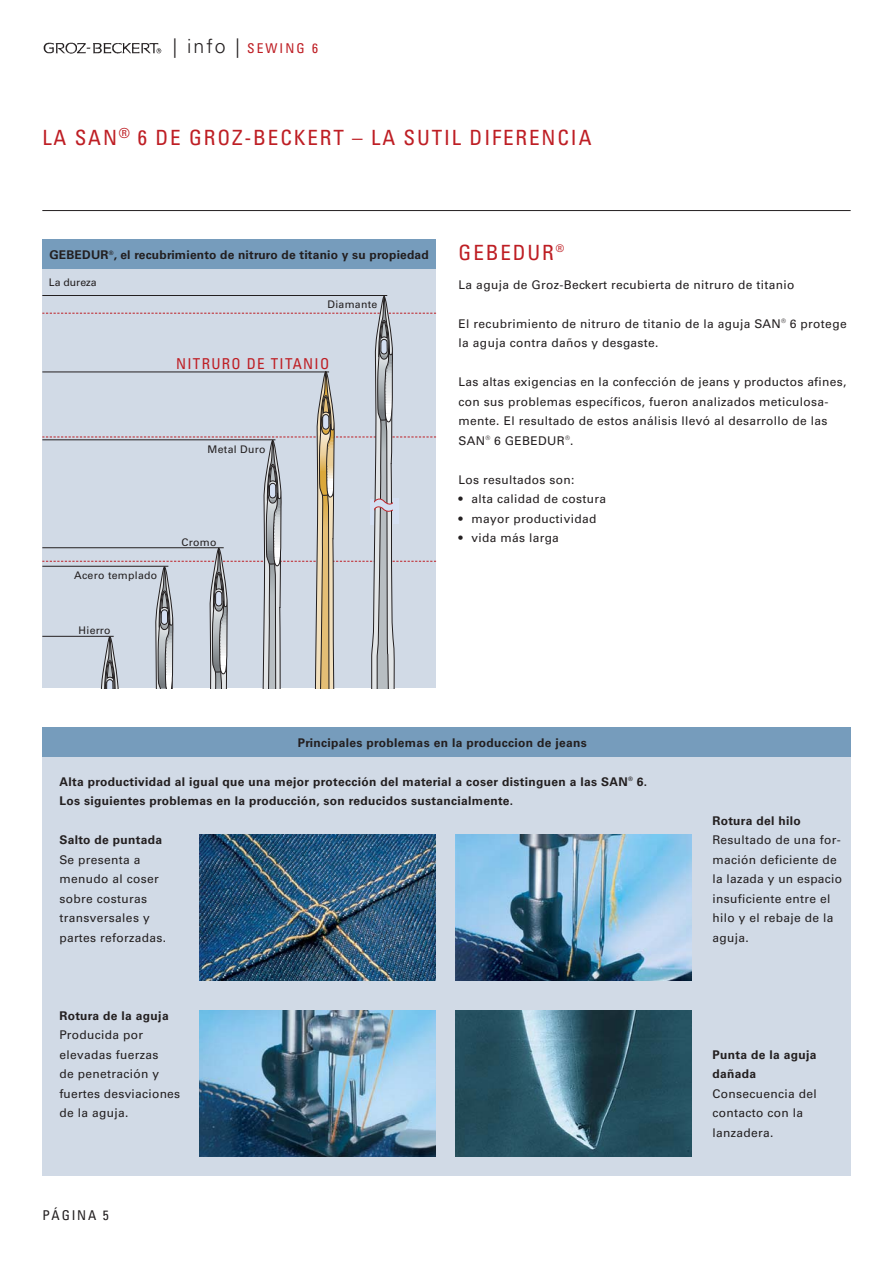
<style>
.page{position:relative;width:893px;height:1263px;background:#fff}
.page>*{position:absolute;margin:0;border:0;box-sizing:border-box;transform-origin:0 0}
.t1{font:condensed 21px "Univers LT";letter-spacing:.09em;color:#be1e24}
.t2{font:condensed 15px "Univers LT";letter-spacing:.09em;color:#be1e24}
.t3{font:condensed 13.5px "Univers LT";letter-spacing:.155em;color:#be1e24}
.t4{font:condensed 13.5px "Univers LT";letter-spacing:.135em;color:#231f20}
.t5{font:12px/19.5px "Univers LT";letter-spacing:.03em;color:#231f20}
.t6{font:700 12px/19.5px "Univers LT";letter-spacing:.03em;color:#231f20}
.t7{font:10.5px "Univers LT";letter-spacing:.03em;color:#231f20}
.t8{font:10.5px "Univers LT";color:#231f20}
.s1{font-weight:300;font-stretch:normal;font-size:19.5px;color:#231f20}
</style>
<div class="page">
<img style="left:43px;top:42px;width:119px;height:12px">
<div style="left:42px;top:757px;width:808px;height:419px;background:#d1dae6"></div>
<hr style="left:42px;top:210px;width:808px;height:1px;background:#231f20">
<div style="left:43px;top:264px;width:393px;height:424px;background:#d1dae6"></div>
<hr style="left:42px;top:295px;width:345px;height:1px;background:#231f20">
<svg style="left:42px;top:296px;width:394px;height:393px"></svg>
<hr style="left:370px;top:499px;width:3px;height:26px;background:#d4dff2">
<div style="left:393px;top:498px;width:6px;height:26px;background:#d4dff2"></div>
<div style="left:42px;top:240px;width:394px;height:29px;background:#769cbc"></div>
<div style="left:42px;top:727px;width:808px;height:30px;background:#769cbc"></div>
<img style="left:199px;top:835px;width:236px;height:146px">
<img style="left:455px;top:1010px;width:236px;height:146px">
<img style="left:199px;top:1010px;width:236px;height:146px">
<img style="left:455px;top:835px;width:236px;height:146px">
<p class="t3" style="left:173px;top:42px;width:146px"><span class="s1">| info |</span> SEWING 6</p>
<h1 class="t1" style="left:42px;top:127px;width:550px">LA SAN<sup>®</sup> 6 DE GROZ-BECKERT – LA SUTIL DIFERENCIA</h1>
<p class="t6" style="left:49px;top:246px;width:381px">GEBEDUR<sup>®</sup>, el recubrimiento de nitruro de titanio y su propiedad</p>
<p class="t8" style="left:49px;top:278px;width:49px">La dureza</p>
<p class="t7" style="left:327px;top:300px;width:51px">Diamante</p>
<p class="t2" style="left:176px;top:356px;width:155px">NITRURO DE TITANIO</p>
<p class="t7" style="left:207px;top:444px;width:60px">Metal Duro</p>
<p class="t7" style="left:74px;top:570px;width:85px">Acero templado</p>
<p class="t7" style="left:79px;top:625px;width:34px">Hierro</p>
<p class="t7" style="left:181px;top:537px;width:36px">Cromo</p>
<h1 class="t1" style="left:458px;top:242px;width:107px">GEBEDUR<sup>®</sup></h1>
<p class="t5" style="left:458px;top:275px;width:337px">La aguja de Groz-Beckert recubierta de nitruro de titanio</p>
<p class="t5" style="left:458px;top:314px;width:389px">El recubrimiento de nitruro de titanio de la aguja SAN<sup>®</sup> 6 protege la aguja contra daños y desgaste.</p>
<p class="t5" style="left:458px;top:373px;width:389px">Las altas exigencias en la confección de jeans y productos afines, con sus problemas específicos, fueron analizados meticulosa&shy;mente. El resultado de estos análisis llevó al desarrollo de las SAN<sup>®</sup> 6 GEBEDUR<sup>®</sup>.</p>
<p class="t5" style="left:458px;top:470px;width:117px">Los resultados son:</p>
<p class="t5" style="left:458px;top:490px;width:149px">• alta calidad de costura</p>
<p class="t5" style="left:458px;top:509px;width:139px">• mayor productividad</p>
<p class="t5" style="left:458px;top:529px;width:102px">• vida más larga</p>
<p class="t6" style="left:298px;top:733px;width:290px">Principales problemas en la produccion de jeans</p>
<p class="t6" style="left:59px;top:772px;width:589px">Alta productividad al igual que una mejor protección del material a coser distinguen a las SAN<sup>®</sup> 6.<br>Los siguientes problemas en la producción, son reducidos sustancialmente.</p>
<p class="t6" style="left:59px;top:831px;width:104px">Salto de puntada</p>
<p class="t5" style="left:59px;top:851px;width:108px">Se presenta a menudo al coser sobre costuras transversales y partes reforzadas.</p>
<p class="t6" style="left:59px;top:1006px;width:111px">Rotura de la aguja</p>
<p class="t5" style="left:59px;top:1026px;width:122px">Producida por elevadas fuerzas<br>de penetración y fuertes desviaciones de la aguja.</p>
<p class="t4" style="left:42px;top:1209px;width:68px">PÁGINA 5</p>
<p class="t6" style="left:712px;top:811px;width:90px">Rotura del hilo</p>
<p class="t5" style="left:712px;top:831px;width:131px">Resultado de una for&shy;mación deficiente de la lazada y un espacio insuficiente entre el hilo y el rebaje de la aguja.</p>
<p class="t6" style="left:712px;top:1045px;width:105px">Punta de la aguja dañada</p>
<p class="t5" style="left:712px;top:1085px;width:106px">Consecuencia del contacto con la lanzadera.</p>
</div>
